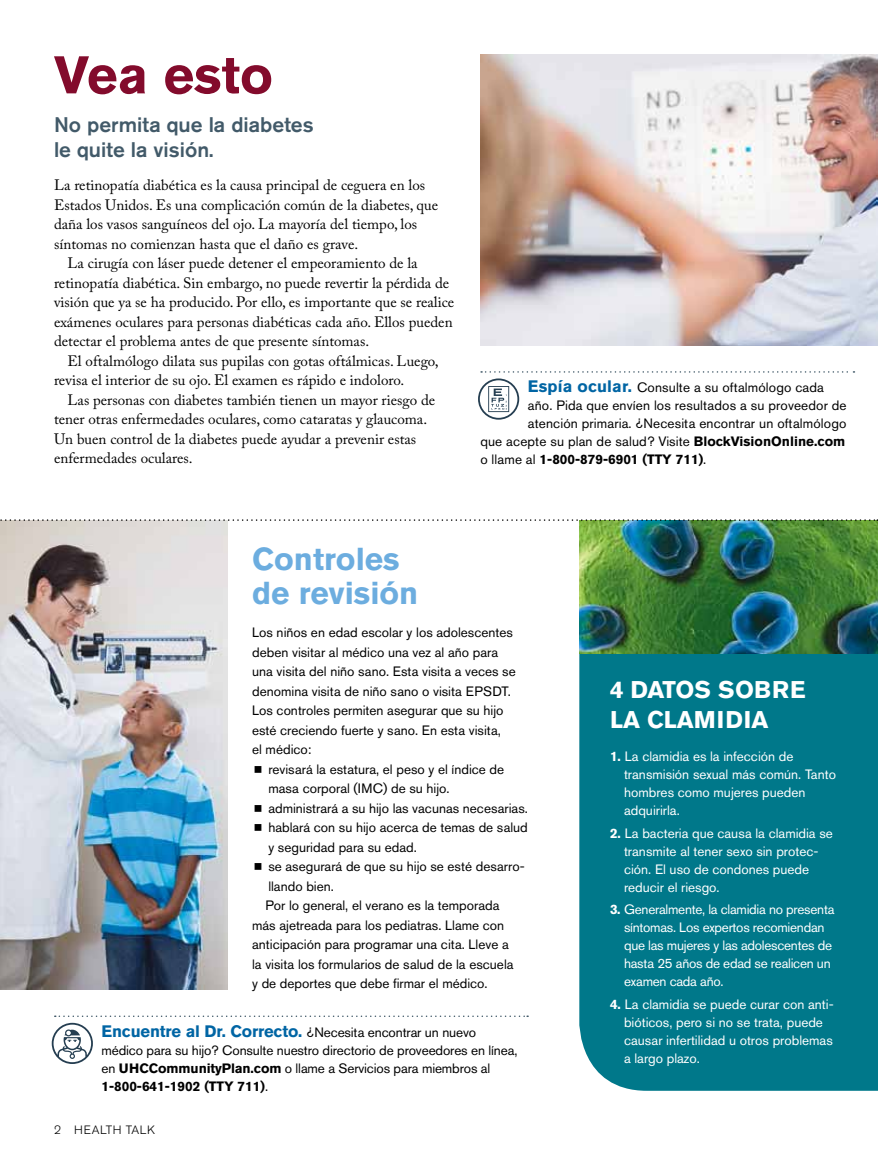
<style>
.page{position:relative;width:878px;height:1161px;background:#fff}
.page>*{position:absolute;margin:0;border:0;box-sizing:border-box;transform-origin:0 0}
.t1{font:700 52.5px "Akzidenz Grotesk BE";color:#830b2c}
.t2{font:700 31.5px/34.5px "Akzidenz Grotesk BE";color:#6caddf}
.t3{font:700 24px/30px "Akzidenz Grotesk BE";color:#fff}
.t4{font:500 21px/25.2px "Akzidenz Grotesk BE";color:#425a69}
.t5{font:15px "Adobe Caslon Pro";color:#000}
.t6{font:13.5px/18px "Akzidenz Grotesk BE";color:#000}
.t7{font:13.5px/18px "Akzidenz Grotesk BE";color:#fff}
.t8{font:13.5px/18px "Akzidenz Grotesk BE";letter-spacing:-.02em;color:#fff}
.t9{font:700 13.5px "Akzidenz Grotesk BE";color:#000}
.t10{font:300 12px "Akzidenz Grotesk BE";letter-spacing:.05em;color:#000}
.s1{font-weight:700;font-size:16.5px;color:#0065a4}
.s2{font-weight:700}
.s3{font-weight:400}
</style>
<div class="page">
<img style="left:0;top:521px;width:227px;height:468px">
<div style="left:579px;top:654px;width:299px;height:437px;background:#00788a"></div>
<img style="left:579px;top:521px;width:299px;height:133px">
<img style="left:481px;top:54px;width:397px;height:291px">
<svg style="left:0;top:519px;width:878px;height:2px"></svg>
<svg style="left:478px;top:371px;width:376px;height:49px"></svg>
<svg style="left:55px;top:1016px;width:473px;height:1px"></svg>
<svg style="left:52px;top:1023px;width:41px;height:41px"></svg>
<p class="t1" style="left:54px;top:45px;width:220px">Vea esto</p>
<p class="t4" style="left:54px;top:112px;width:261px">No permita que la diabetes le quite la visión.</p>
<p class="t5" style="left:54px;top:176px;width:372px">La retinopatía diabética es la causa principal de ceguera en los</p>
<p class="t5" style="left:54px;top:196px;width:385px">Estados Unidos. Es una complicación común de la diabetes, que</p>
<p class="t5" style="left:54px;top:215px;width:365px">daña los vasos sanguíneos del ojo. La mayoría del tiempo, los</p>
<p class="t5" style="left:54px;top:235px;width:305px">síntomas no comienzan hasta que el daño es grave.</p>
<p class="t5" style="left:68px;top:254px;width:351px">La cirugía con láser puede detener el empeoramiento de la</p>
<p class="t5" style="left:54px;top:274px;width:397px">retinopatía diabética. Sin embargo, no puede revertir la pérdida de</p>
<p class="t5" style="left:54px;top:293px;width:402px">visión que ya se ha producido. Por ello, es importante que se realice</p>
<p class="t5" style="left:54px;top:313px;width:400px">exámenes oculares para personas diabéticas cada año. Ellos pueden</p>
<p class="t5" style="left:54px;top:332px;width:316px">detectar el problema antes de que presente síntomas.</p>
<p class="t5" style="left:68px;top:352px;width:372px">El oftalmólogo dilata sus pupilas con gotas oftálmicas. Luego,</p>
<p class="t5" style="left:54px;top:371px;width:352px">revisa el interior de su ojo. El examen es rápido e indoloro.</p>
<p class="t5" style="left:68px;top:391px;width:369px">Las personas con diabetes también tienen un mayor riesgo de</p>
<p class="t5" style="left:54px;top:410px;width:374px">tener otras enfermedades oculares, como cataratas y glaucoma.</p>
<p class="t5" style="left:54px;top:430px;width:363px">Un buen control de la diabetes puede ayudar a prevenir estas</p>
<p class="t5" style="left:54px;top:449px;width:140px">enfermedades oculares.</p>
<p class="t6" style="left:528px;top:379px;width:297px"><span class="s1">Espía ocular.</span> Consulte a su oftalmólogo cada</p>
<p class="t6" style="left:528px;top:397px;width:320px">año. Pida que envíen los resultados a su proveedor de</p>
<p class="t6" style="left:528px;top:415px;width:320px">atención primaria. ¿Necesita encontrar un oftalmólogo</p>
<p class="t6" style="left:480px;top:433px;width:366px">que acepte su plan de salud? Visite <span class="s2">BlockVisionOnline.com</span></p>
<p class="t9" style="left:480px;top:452px;width:176px"><span class="s3">o llame al</span> 1-800-879-6901 (TTY</p>
<p class="t9" style="left:675px;top:452px;width:32px">711)<span class="s3">.</span></p>
<p class="t2" style="left:252px;top:541px;width:168px">Controles de revisión</p>
<p class="t6" style="left:252px;top:623px;width:262px">Los niños en edad escolar y los adolescentes</p>
<p class="t6" style="left:252px;top:643px;width:247px">deben visitar al médico una vez al año para</p>
<p class="t6" style="left:252px;top:662px;width:265px">una visita del niño sano. Esta visita a veces se</p>
<p class="t6" style="left:252px;top:682px;width:260px">denomina visita de niño sano o visita EPSDT.</p>
<p class="t6" style="left:252px;top:701px;width:253px">Los controles permiten asegurar que su hijo</p>
<p class="t6" style="left:252px;top:721px;width:250px">esté creciendo fuerte y sano. En esta visita,</p>
<p class="t6" style="left:252px;top:740px;width:61px">el médico:</p>
<p class="t6" style="left:268px;top:760px;width:237px">revisará la estatura, el peso y el índice de</p>
<p class="t6" style="left:268px;top:779px;width:183px">masa corporal (IMC) de su hijo.</p>
<p class="t6" style="left:268px;top:799px;width:261px">administrará a su hijo las vacunas necesarias.</p>
<p class="t6" style="left:268px;top:818px;width:261px">hablará con su hijo acerca de temas de salud</p>
<p class="t6" style="left:268px;top:838px;width:150px">y seguridad para su edad.</p>
<p class="t6" style="left:268px;top:857px;width:258px">se asegurará de que su hijo se esté desarro-</p>
<p class="t6" style="left:268px;top:877px;width:67px">llando bien.</p>
<p class="t6" style="left:266px;top:896px;width:235px">Por lo general, el verano es la temporada</p>
<p class="t6" style="left:252px;top:916px;width:254px">más ajetreada para los pediatras. Llame con</p>
<p class="t6" style="left:252px;top:935px;width:258px">anticipación para programar una cita. Lleve a</p>
<p class="t6" style="left:252px;top:955px;width:263px">la visita los formularios de salud de la escuela</p>
<p class="t6" style="left:252px;top:974px;width:237px">y de deportes que debe firmar el médico.</p>
<p class="t6" style="left:101px;top:1023px;width:417px"><span class="s1">Encuentre al Dr. Correcto.</span> ¿Necesita encontrar un nuevo médico para su hijo? Consulte nuestro directorio de proveedores en línea, en <span class="s2">UH CCommunityPlan.com</span> o llame a Servicios para miembros al <span class="s2">1-800-641-1902 (TTY</span></p>
<p class="t9" style="left:238px;top:1078px;width:32px">711)<span class="s3">.</span></p>
<p class="t10" style="left:54px;top:1123px;width:103px">2 HEALTH TALK</p>
<p class="t3" style="left:610px;top:675px;width:160px;text-indent:108px">SOBRE<br>LA CLAMIDIA</p>
<p class="t7" style="left:624px;top:747px;width:213px;text-indent:-14px"><span class="s2">1.</span> La clamidia es la infección de transmisión sexual más común. Tanto hombres como mujeres pueden adquirirla.</p>
<p class="t7" style="left:624px;top:824px;width:210px;text-indent:-14px"><span class="s2">2.</span> La bacteria que causa la clamidia se transmite al tener sexo sin protec&shy;ción. El uso de condones puede reducir el riesgo.</p>
<p class="t8" style="left:624px;top:901px;width:212px;text-indent:-14px"><span class="s2">3.</span> Generalmente, la clamidia no presenta síntomas. Los expertos recomiendan que las mujeres y las adolescentes de hasta 25 años de edad se realicen un examen cada año.</p>
<p class="t7" style="left:624px;top:995px;width:211px;text-indent:-14px"><span class="s2">4.</span> La clamidia se puede curar con anti&shy;bióticos, pero si no se trata, puede causar infertilidad u otros problemas a largo plazo.</p>
<p class="t3" style="left:610px;top:675px;width:70px">4 DATOS</p>
</div>
